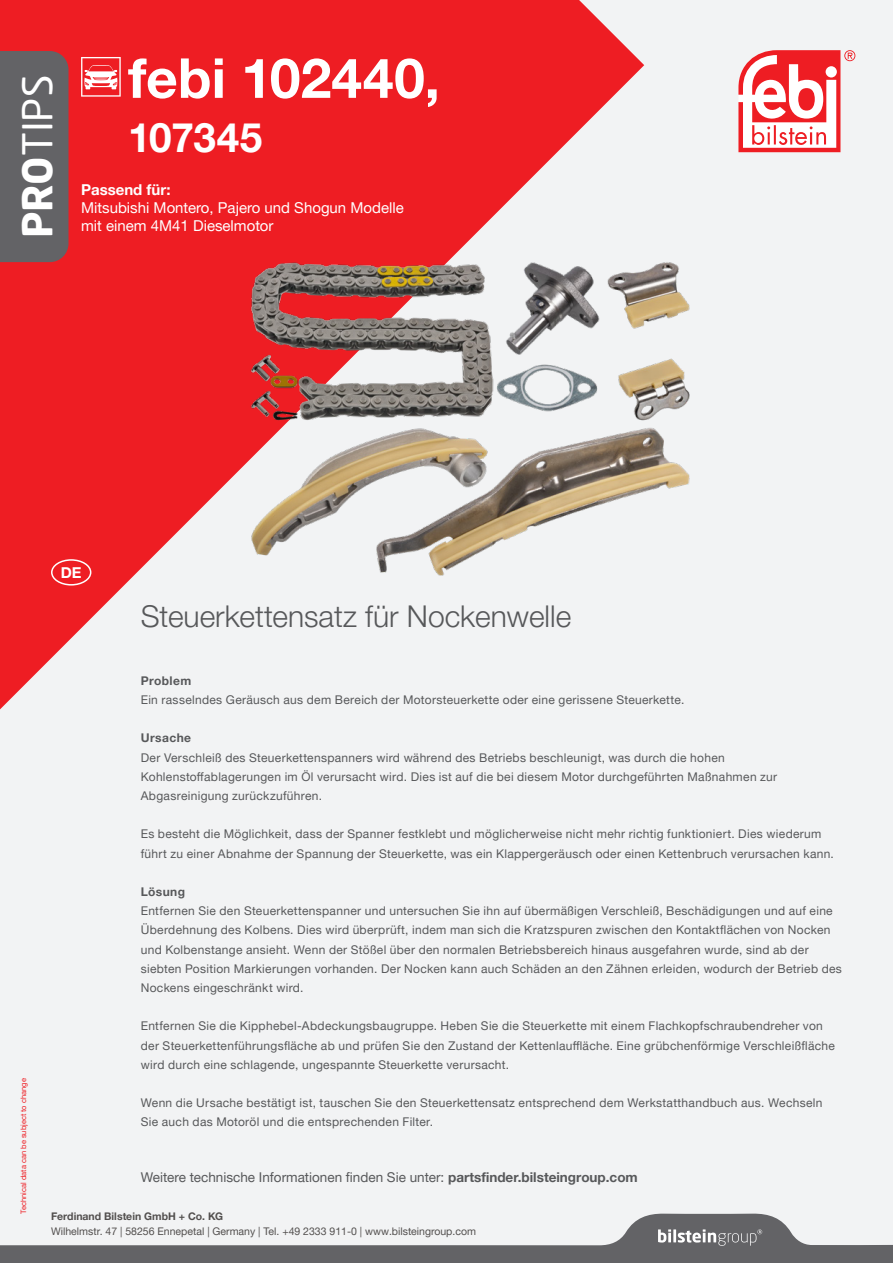
<style>
.page{position:relative;width:893px;height:1263px;background:#f2f3f4}
.page>*{position:absolute;margin:0;border:0;box-sizing:border-box;transform-origin:0 0}
.Text____febi___Numbe{font:700 55.2px "Helvetica Neue World 75";color:#fff}
.t1{font:40.65px "Neo Sans Pro";color:#fff}
.Text____febi___Numbe-2{font:700 40.5px "Helvetica Neue World 75";letter-spacing:-.01em;color:#fff}
.t2{font:30px "Helvetica Neue World 45 Lt";color:#57585a}
.t3{font:15px/18px "Helvetica Neue World 55 Roman";color:#fff}
.t4{font:700 15px "Helvetica Neue World 75";color:#fff}
.t5{font:13.5px "Helvetica Neue World 55 Roman";color:#57585a}
.t6{font:12px/19.2px "Helvetica Neue World 55 Roman";letter-spacing:.025em;color:#57585a}
.t7{font:10.5px "Helvetica Neue World 55 Roman";color:#524f4e}
.t8{font:700 10.5px "Helvetica Neue World 75";color:#524f4e}
.t9{font:7.5px "Helvetica Neue World 55 Roman";color:#ee1d23}
.s1{font-weight:700}
.s2{font-family:"Helvetica Neue World 75";font-weight:700}
</style>
<div class="page">
<svg style="left:0;top:0;width:644px;height:710px;fill:#ee1d23"></svg>
<div style="left:0;top:51px;width:69px;height:211px;background:#636366"></div>
<svg style="left:738px;top:50px;width:117px;height:102px"></svg>
<svg style="left:0;top:1213px;width:893px;height:50px"></svg>
<div style="left:51px;top:559px;width:40px;height:26px;border:2px solid #fff;border-radius:50%"></div>
<svg style="left:81px;top:57px;width:40px;height:40px"></svg>
<img style="left:240px;top:251px;width:450px;height:328px">
<p class="t1" style="left:13px;top:238px;width:165px;rotate:-90deg"><span class="s1">PRO</span>TIPS</p>
<p class="Text____febi___Numbe" style="left:128px;top:47px;width:313px">febi 102440,</p>
<p class="Text____febi___Numbe-2" style="left:128px;top:114px;width:136px">107345</p>
<p class="t3" style="left:81px;top:181px;width:324px"><span class="s2">Passend für:<br></span>Mitsubishi Montero, Pajero und Shogun Modelle mit einem 4M41 Dieselmotor</p>
<p class="t4" style="left:61px;top:564px;width:22px">DE</p>
<p class="t2" style="left:141px;top:599px;width:432px">Steuerkettensatz für Nockenwelle</p>
<p class="t9" style="left:19px;top:1213px;width:137px;rotate:-90deg">Technical data can be subject to change</p>
<p class="t6" style="left:141px;top:671px;width:545px"><span class="s2">Problem<br></span>Ein rasselndes Geräusch aus dem Bereich der Motorsteuerkette oder eine gerissene Steuerkette.</p>
<p class="t6" style="left:141px;top:728px;width:638px"><span class="s2">Ursache<br></span>Der Verschleiß des Steuerkettenspanners wird während des Betriebs beschleunigt, was durch die hohen Kohlenstoffablagerungen im Öl verursacht wird. Dies ist auf die bei diesem Motor durchgeführten Maßnahmen zur Abgasreinigung zurückzuführen.</p>
<p class="t6" style="left:141px;top:824px;width:695px">Es besteht die Möglichkeit, dass der Spanner festklebt und möglicherweise nicht mehr richtig funktioniert. Dies wiederum führt zu einer Abnahme der Spannung der Steuerkette, was ein Klappergeräusch oder einen Kettenbruch verursachen kann.</p>
<p class="t6" style="left:141px;top:882px;width:703px"><span class="s2">Lösung<br></span>Entfernen Sie den Steuerkettenspanner und untersuchen Sie ihn auf übermäßigen Verschleiß, Beschädigungen und auf eine Überdehnung des Kolbens. Dies wird überprüft, indem man sich die Kratzspuren zwischen den Kontaktflächen von Nocken und Kolbenstange ansieht. Wenn der Stößel über den normalen Betriebsbereich hinaus ausgefahren wurde, sind ab der siebten Position Markierungen vorhanden. Der Nocken kann auch Schäden an den Zähnen erleiden, wodurch der Betrieb des Nockens eingeschränkt wird.</p>
<p class="t6" style="left:141px;top:1016px;width:696px">Entfernen Sie die Kipphebel-Abdeckungsbaugruppe. Heben Sie die Steuerkette mit einem Flachkopfschraubendreher von der Steuerkettenführungsfläche ab und prüfen Sie den Zustand der Kettenlauffläche. Eine grübchenförmige Verschleißfläche wird durch eine schlagende, ungespannte Steuerkette verursacht.</p>
<p class="t6" style="left:141px;top:1093px;width:683px">Wenn die Ursache bestätigt ist, tauschen Sie den Steuerkettensatz entsprechend dem Werkstatthandbuch aus. Wechseln<br>Sie auch das Motoröl und die entsprechenden Filter.</p>
<p class="t5" style="left:141px;top:1169px;width:498px">Weitere technische Informationen finden Sie unter: <span class="s2">partsfinder.bilsteingroup.com</span></p>
<p class="t8" style="left:51px;top:1210px;width:174px">Ferdinand Bilstein GmbH + Co. KG</p>
<p class="t7" style="left:51px;top:1225px;width:426px">Wilhelmstr. 47 | 58256 Ennepetal | Germany | Tel. +49 2333 911-0 | www.bilsteingroup.com</p>
</div>
